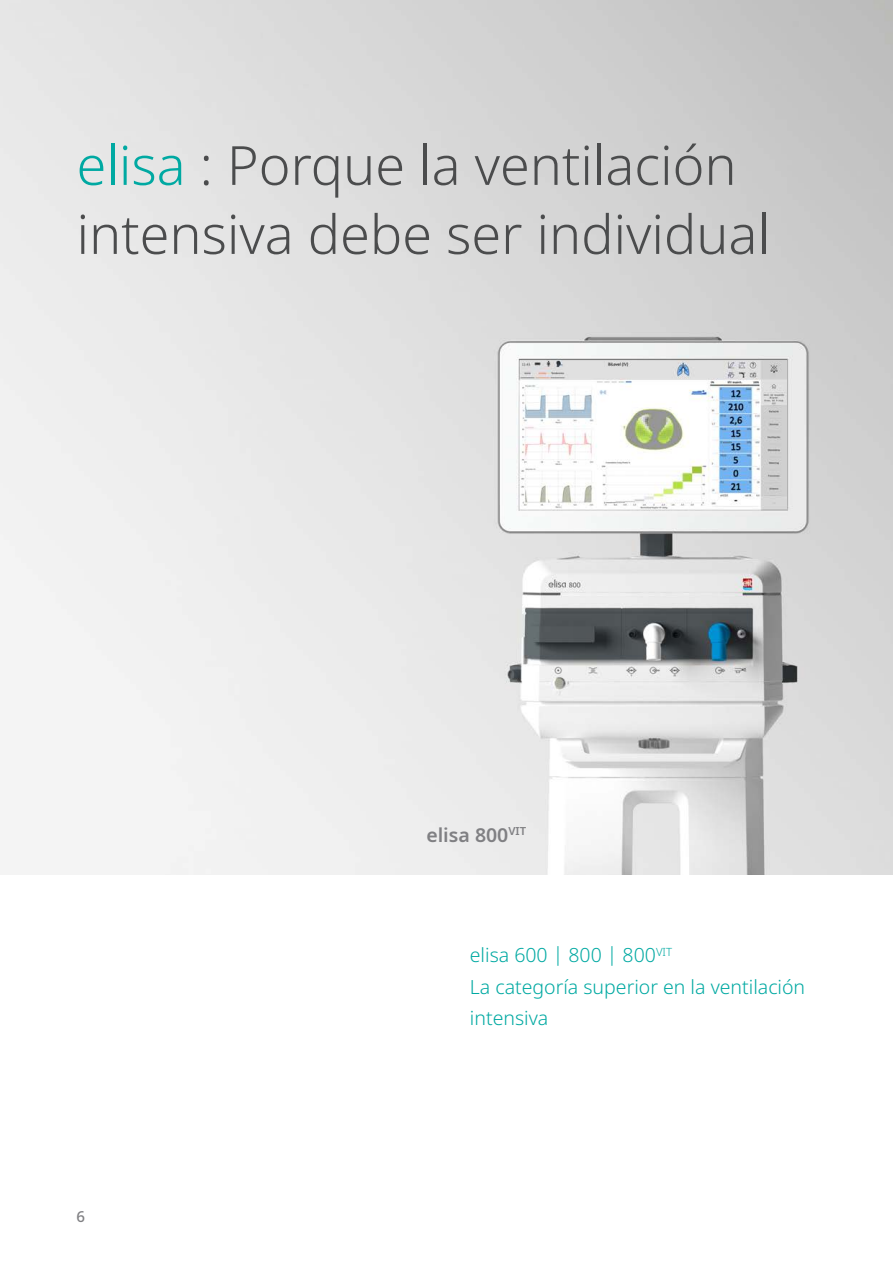
<style>
.page{position:relative;width:893px;height:1263px;background:#fff}
.page>*{position:absolute;margin:0;border:0;box-sizing:border-box;transform-origin:0 0}
.t1{font:300 54px/69px "Noto Sans";color:#4b4c4d}
.t2{font:300 19.5px/31.5px "Noto Sans";color:#00a9a2}
.t3{font:600 19.5px "Noto Sans";color:#808083}
.t4{font:500 15px "Noto Sans";color:#808083}
.s1{color:#00a9a2}
</style>
<div class="page">
<img style="left:0;top:0;width:893px;height:875px">
<p class="t1" style="left:77px;top:132px;width:695px"><span class="s1">elisa</span> : Porque la ventilación intensiva debe ser individual</p>
<p class="t3" style="left:426px;top:821px;width:101px">elisa 800<sup>VIT</sup></p>
<p class="t4" style="left:77px;top:1205px;width:10px">6</p>
<p class="t2" style="left:470px;top:940px;width:337px">elisa 600 | 800 | 800<sup>VIT<br></sup>La categoría superior en la ventilación intensiva</p>
</div>
